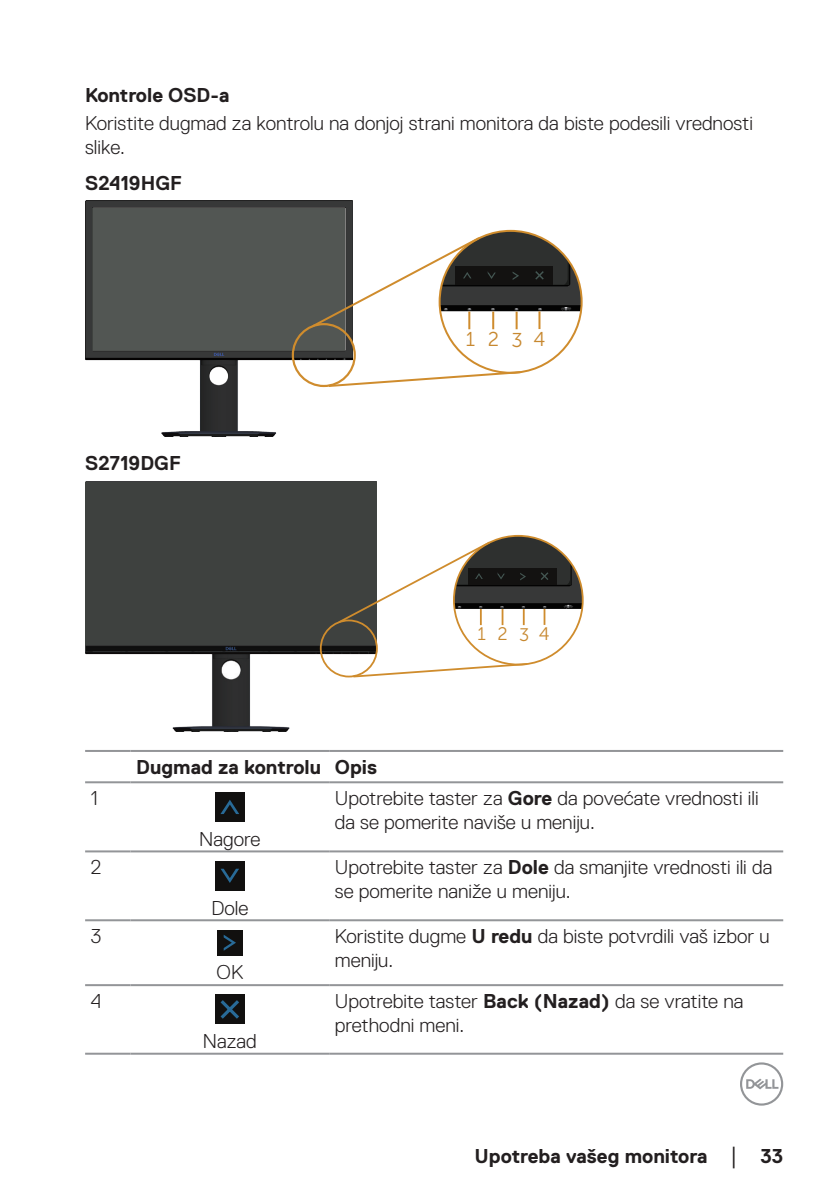
<style>
.page{position:relative;width:840px;height:1191px;background:#fff}
.page>*{position:absolute;margin:0;border:0;box-sizing:border-box;transform-origin:0 0}
.text{font:300 20px/24px "Dell Replica";color:#231f20}
.text_bold{font:700 20px "Dell Replica";color:#231f20}
.text-2{font:700 20px "Dell Replica";color:#231f20}
.Head3{font:700 20px "Dell Replica";color:#231f20}
.t1{font:20px "Museo Sans For Dell 300";color:#c78830}
.t2{font:18.2px "Museo Sans For Dell 300";color:#c78830}
.s1{font-weight:700}
.s2{font-family:"Times New Roman";font-weight:400;font-size:18px}
</style>
<div class="page">
<svg style="left:740px;top:1062px;width:42px;height:43px"></svg>
<img style="left:85px;top:201px;width:267px;height:235px">
<div style="left:92px;top:208px;width:253px;height:142px;background:#525653"></div>
<img style="left:439px;top:231px;width:142px;height:142px;border-radius:71px">
<svg style="left:310px;top:231px;width:257px;height:98px"></svg>
<div style="left:291px;top:323px;width:64px;height:64px;border:2px solid #cf8c2d;border-radius:50%"></div>
<svg style="left:326px;top:370px;width:196px;height:18px"></svg>
<img style="left:85px;top:481px;width:292px;height:250px">
<div style="left:85px;top:482px;width:291px;height:163px;background:#3f4340"></div>
<img style="left:453px;top:536px;width:129px;height:128px;border-radius:64px">
<svg style="left:336px;top:536px;width:234px;height:89px"></svg>
<div style="left:319px;top:619px;width:58px;height:58px;border:2px solid #cf8c2d;border-radius:50%"></div>
<svg style="left:351px;top:662px;width:178px;height:16px"></svg>
<hr style="left:85px;top:750px;width:45px;height:2px;background:#939598">
<hr style="left:130px;top:750px;width:199px;height:2px;background:#939598">
<hr style="left:329px;top:750px;width:453px;height:2px;background:#939598">
<hr style="left:85px;top:781px;width:45px;height:2px;background:#939598">
<hr style="left:130px;top:781px;width:199px;height:2px;background:#939598">
<hr style="left:329px;top:781px;width:453px;height:2px;background:#939598">
<hr style="left:85px;top:850px;width:45px;height:2px;background:#939598">
<hr style="left:130px;top:850px;width:199px;height:2px;background:#939598">
<hr style="left:329px;top:850px;width:453px;height:2px;background:#939598">
<hr style="left:85px;top:919px;width:45px;height:2px;background:#939598">
<hr style="left:130px;top:919px;width:199px;height:2px;background:#939598">
<hr style="left:329px;top:919px;width:453px;height:2px;background:#939598">
<hr style="left:85px;top:984px;width:45px;height:2px;background:#939598">
<hr style="left:130px;top:984px;width:199px;height:2px;background:#939598">
<hr style="left:329px;top:984px;width:453px;height:2px;background:#939598">
<hr style="left:85px;top:1052px;width:45px;height:2px;background:#939598">
<hr style="left:130px;top:1052px;width:199px;height:2px;background:#939598">
<hr style="left:329px;top:1052px;width:453px;height:2px;background:#939598">
<div style="left:215px;top:792px;width:29px;height:29px;background:#11100f"></div>
<svg style="left:220px;top:800px;width:19px;height:14px"></svg>
<div style="left:215px;top:861px;width:29px;height:29px;background:#11100f"></div>
<svg style="left:220px;top:868px;width:19px;height:15px"></svg>
<div style="left:217px;top:930px;width:25px;height:25px;background:#11100f"></div>
<svg style="left:223px;top:935px;width:13px;height:15px"></svg>
<div style="left:215px;top:994px;width:29px;height:30px;background:#11100f"></div>
<svg style="left:220px;top:1000px;width:19px;height:19px"></svg>
<p class="Head3" style="left:85px;top:84px;width:146px">Kontrole OSD-a</p>
<p class="text" style="left:85px;top:112px;width:669px">Koristite dugmad za kontrolu na donjoj strani monitora da biste podesili vrednosti slike.</p>
<p class="text-2" style="left:85px;top:172px;width:98px">S2419HGF</p>
<p class="text-2" style="left:85px;top:452px;width:97px">S2719DGF</p>
<p class="text_bold" style="left:136px;top:755px;width:186px">Dugmad za kontrolu</p>
<p class="text_bold" style="left:334px;top:755px;width:44px">Opis</p>
<p class="t1" style="left:465px;top:328px;width:81px">1234</p>
<p class="t2" style="left:477px;top:624px;width:74px">1234</p>
<p class="text" style="left:91px;top:786px;width:8px">1</p>
<p class="text" style="left:199px;top:827px;width:62px">Nagore</p>
<p class="text" style="left:334px;top:786px;width:425px">Upotrebite taster za <span class="s1">Gore</span> da povećate vrednosti ili da se pomerite naviše u meniju.</p>
<p class="text" style="left:91px;top:855px;width:12px">2</p>
<p class="text" style="left:211px;top:895px;width:38px">Dole</p>
<p class="text" style="left:334px;top:855px;width:439px">Upotrebite taster za <span class="s1">Dole</span> da smanjite vrednosti ili da se pomerite naniže u meniju.</p>
<p class="text" style="left:91px;top:924px;width:12px">3</p>
<p class="text" style="left:216px;top:960px;width:28px">OK</p>
<p class="text" style="left:334px;top:924px;width:436px">Koristite dugme <span class="s1">U redu</span> da biste potvrdili vaš izbor u meniju.</p>
<p class="text" style="left:91px;top:989px;width:12px">4</p>
<p class="text" style="left:203px;top:1029px;width:55px">Nazad</p>
<p class="text" style="left:334px;top:989px;width:410px">Upotrebite taster <span class="s1">Back (Nazad)</span> da se vratite na prethodni meni.</p>
<p class="text_bold" style="left:474px;top:1144px;width:310px">Upotreba vašeg monitora <span class="s2">│</span> 33</p>
</div>
